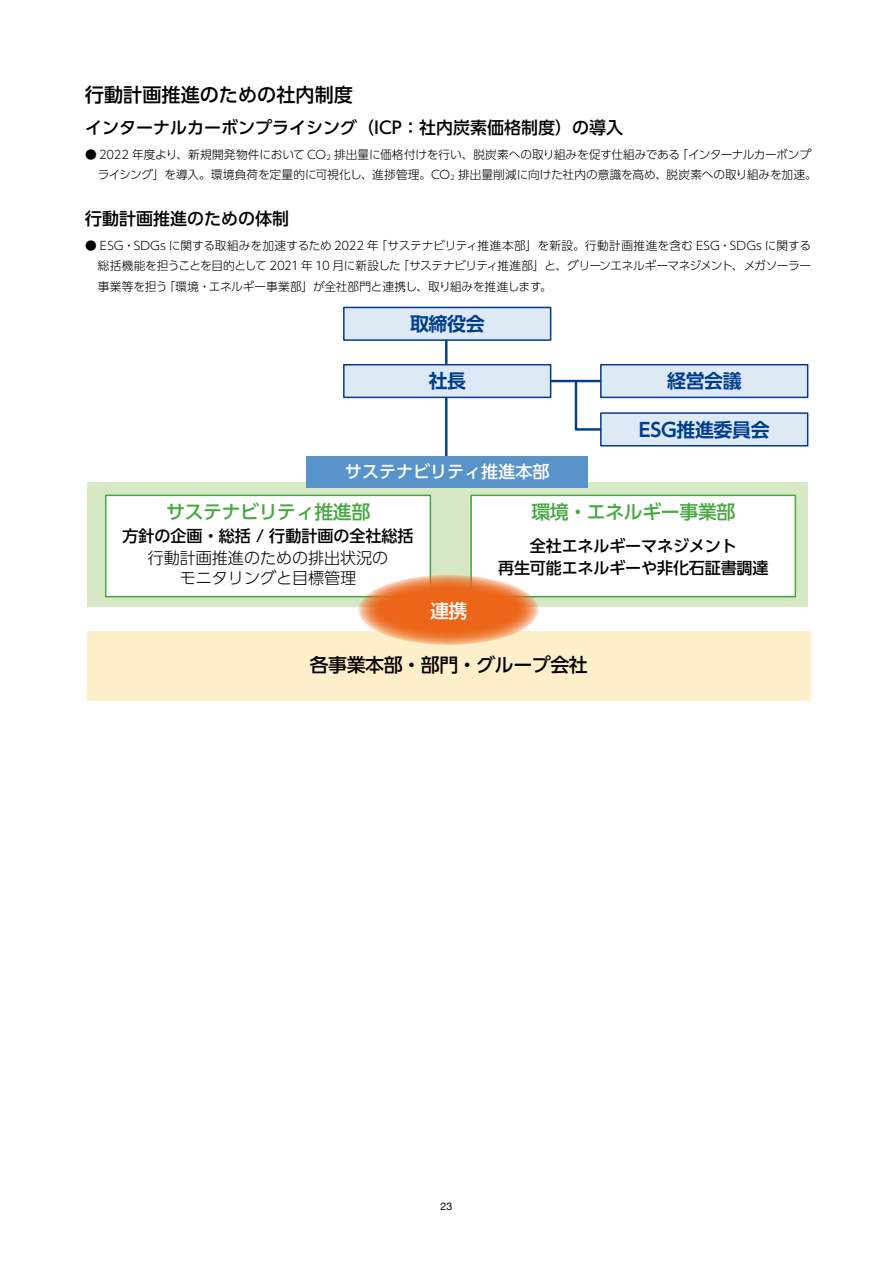
<style>
.page{position:relative;width:893px;height:1263px;background:#fff}
.page>*{position:absolute;margin:0;border:0;box-sizing:border-box;transform-origin:0 0}
.t1{font:500 19.2px "UD Shin Go Pr 6";color:#000}
.t2{font:500 18.9px "UD Shin Go Pr 6 N";letter-spacing:-.02em;color:#46a840}
.t3{font:700 18.9px "UD Shin Go Pr 6 N De";letter-spacing:-.02em;color:#003e8c}
.t4{font:500 18.9px "UD Shin Go Pr 6 N";letter-spacing:-.02em;color:#040000}
.t5{font:500 18.9px "UD Shin Go Pr 6 N";color:#fff}
.t6{font:500 17.1px "UD Shin Go Pr 6 N";color:#fff}
.t7{font:500 16.95px "UD Shin Go Pr 6";color:#000}
.t8{font:500 16.05px/22.5px "UD Shin Go Pr 6 N";letter-spacing:-.01em;color:#040000;text-align:center}
.t9{font:300 16.05px/19.4px "UD Shin Go Pr 6 N";letter-spacing:-.005em;color:#040000;text-align:center}
.t10{font:300 11.7px/20.4px "UD Shin Go Pr 6";letter-spacing:-.015em;color:#000}
.t11{font:300 11.7px "UD Shin Go Pr 6";letter-spacing:.01em;color:#000}
.t12{font:300 11.7px "UD Shin Go Pr 6";letter-spacing:-.045em;color:#000}
.t13{font:300 11.7px "UD Shin Go Pr 6";letter-spacing:-.055em;color:#000}
.t14{font:10.65px "Helvetica Neue";color:#000}
.t15{font:300 6.75px "UD Shin Go Pr 6";color:#000}
</style>
<div class="page">
<div style="left:87px;top:482px;width:721px;height:124px;background:#d6e9c4"></div>
<div style="left:87px;top:632px;width:723px;height:69px;background:#fcefca"></div>
<div style="left:471px;top:495px;width:324px;height:102px;background:#fff"></div>
<div style="left:470px;top:495px;width:326px;height:102px;border:2px solid #41a740"></div>
<div style="left:344px;top:307px;width:207px;height:33px;background:#dde9f5"></div>
<div style="left:343px;top:307px;width:208px;height:34px;border:2px solid #003e8c"></div>
<div style="left:344px;top:365px;width:207px;height:32px;background:#dde9f5"></div>
<div style="left:343px;top:364px;width:208px;height:34px;border:2px solid #003e8c"></div>
<div style="left:601px;top:413px;width:207px;height:33px;background:#dde9f5"></div>
<div style="left:600px;top:412px;width:208px;height:34px;border:2px solid #003e8c"></div>
<hr style="left:445px;top:340px;width:2px;height:24px;background:#003e8c">
<hr style="left:445px;top:397px;width:2px;height:85px;background:#003e8c">
<div style="left:601px;top:365px;width:207px;height:32px;background:#dde9f5"></div>
<div style="left:600px;top:364px;width:208px;height:34px;border:2px solid #003e8c"></div>
<hr style="left:551px;top:380px;width:50px;height:2px;background:#003e8c">
<svg style="left:573px;top:379px;width:30px;height:53px"></svg>
<div style="left:106px;top:495px;width:324px;height:102px;background:#fff"></div>
<div style="left:105px;top:495px;width:326px;height:102px;border:2px solid #41a740"></div>
<div style="left:306px;top:456px;width:282px;height:32px;background:#5893c9"></div>
<svg style="left:358px;top:575px;width:181px;height:70px;background:#ec7e3c"></svg>
<h1 class="t1" style="left:85px;top:79px;width:269px">行動計画推進のための社内制度</h1>
<h3 class="t7" style="left:85px;top:113px;width:540px">インターナルカーボンプライシング（ICP：社内炭素価格制度）の導入</h3>
<p class="t13" style="left:676px;top:145px;width:136px">「インターナルカーボンプ</p>
<p class="t10" style="left:85px;top:144px;width:243px">● 2022 年度より、新規開発物件において CO</p>
<p class="t10" style="left:334px;top:144px;width:348px">排出量に価格付けを行い、脱炭素への取り組みを促す仕組みである</p>
<p class="t15" style="left:326px;top:152px;width:6px">2</p>
<p class="t10" style="left:98px;top:164px;width:354px">ライシング」を導入。環境負荷を定量的に可視化し、進捗管理。CO</p>
<h3 class="t7" style="left:85px;top:204px;width:206px">行動計画推進のための体制</h3>
<p class="t11" style="left:376px;top:236px;width:437px">「サステナビリティ推進本部」を新設。行動計画推進を含む ESG・SDGs に関する</p>
<p class="t10" style="left:458px;top:164px;width:360px">排出量削減に向けた社内の意識を高め、脱炭素への取り組みを加速。</p>
<p class="t15" style="left:450px;top:172px;width:6px">2</p>
<p class="t10" style="left:85px;top:235px;width:295px">● ESG・SDGs に関する取組みを加速するため 2022 年</p>
<p class="t12" style="left:397px;top:256px;width:415px">「サステナビリティ推進部」と、グリーンエネルギーマネジメント、メガソーラー</p>
<p class="t10" style="left:164px;top:255px;width:390px;text-indent:-66px">総括機能を担うことを目的として 2021 年 10 月に新設した<br>「環境・エネルギー事業部」が全社部門と連携し、取り組みを推進します。</p>
<p class="t10" style="left:98px;top:276px;width:71px">事業等を担う</p>
<h2 class="t3" style="left:410px;top:309px;width:76px">取締役会</h2>
<h2 class="t3" style="left:429px;top:366px;width:39px">社長</h2>
<h3 class="t6" style="left:345px;top:457px;width:206px">サステナビリティ推進本部</h3>
<h2 class="t3" style="left:667px;top:366px;width:76px">経営会議</h2>
<h2 class="t3" style="left:639px;top:414px;width:132px">ESG推進委員会</h2>
<h2 class="t2" style="left:166px;top:496px;width:206px">サステナビリティ推進部</h2>
<h3 class="t8" style="left:123px;top:524px;width:293px">方針の企画・総括 / 行動計画の全社総括</h3>
<h3 class="t9" style="left:148px;top:548px;width:242px">行動計画推進のための排出状況のモニタリングと目標管理</h3>
<h2 class="t5" style="left:430px;top:596px;width:39px">連携</h2>
<h2 class="t2" style="left:531px;top:496px;width:206px">環境・エネルギー事業部</h2>
<h3 class="t8" style="left:498px;top:534px;width:272px">全社エネルギーマネジメント<br>再生可能エネルギーや非化石証書調達</h3>
<h2 class="t4" style="left:310px;top:650px;width:280px">各事業本部・部門・グループ会社</h2>
<p class="t14" style="left:441px;top:1199px;width:13px">23</p>
</div>
